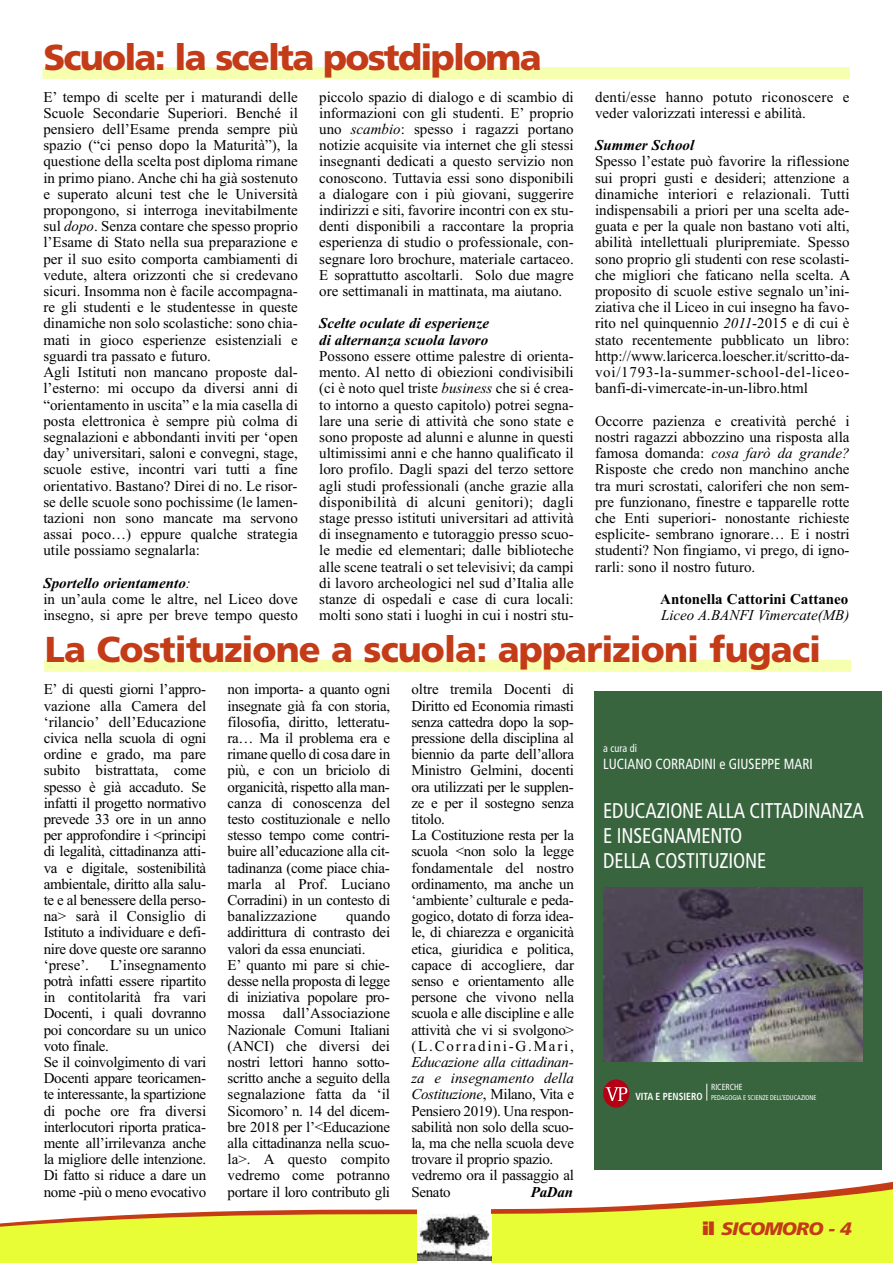
<style>
.page{position:relative;width:893px;height:1263px;background:#fff}
.page>*{position:absolute;margin:0;border:0;box-sizing:border-box;transform-origin:0 0}
.t1{font:900 36px "Frutiger";letter-spacing:-.025em;color:#c33b17}
.t2{font:900 36px "Frutiger";letter-spacing:-.05em;color:#c33b17}
.t3{font:condensed 21.3px/24.9px "Frutiger LT Std";letter-spacing:-.01em;color:#fefefe;scale:.93 1}
.t4{font:italic 900 18px "Frutiger";letter-spacing:-.035em;color:#c33b17;scale:1.07 1}
.t5{font:15px/16.2px "Times New Roman";color:#000;text-align:justify}
.t6{font:15px/16.2px "Times New Roman";letter-spacing:-.02em;color:#000}
.t7{font:italic 700 15px/16.2px "Times New Roman";color:#000}
.t8{font:700 15px "Times New Roman";color:#000}
.t9{font:italic 15px "Times New Roman";color:#000}
.t10{font:condensed 14.7px "Frutiger LT Std";color:#fefefe;scale:.93 1}
.t11{font:condensed 10.95px "Frutiger LT Std";color:#fefefe;scale:.93 1}
.t12{font:700 condensed 10.2px "Frutiger LT Std";color:#fefefe;scale:.93 1}
.t13{font:condensed 8.85px "Frutiger LT Std";color:#fefefe;scale:.93 1}
.t14{font:condensed 8.1px "Frutiger LT Std";color:#000;scale:.93 1}
.t15{font:condensed 6.9px "Frutiger LT Std";color:#fefefe;scale:.93 1}
.s1{font-style:italic}
.s2{font-weight:700;font-style:italic}
.s3{font-style:normal}
</style>
<div class="page">
<div style="left:44px;top:660px;width:807px;height:12px;background:#f6feaf"></div>
<svg style="left:0;top:1189px;width:893px;height:74px;fill:#e9fd37"></svg>
<div style="left:417px;top:1206px;width:74px;height:57px;background:#fff"></div>
<img style="left:417px;top:1214px;width:74px;height:47px">
<div style="left:43px;top:67px;width:807px;height:12px;background:#f6feaf"></div>
<div style="left:594px;top:691px;width:287px;height:479px;background:#38643e"></div>
<img style="left:603px;top:887px;width:260px;height:175px">
<svg style="left:706px;top:1084px;width:1px;height:17px"></svg>
<div style="left:603px;top:1079px;width:26px;height:28px;background:#b50014;border-radius:50%"></div>
<svg style="left:605px;top:1087px;width:23px;height:14px"></svg>
<h1 class="t2" style="left:43px;top:43px;width:500px">Scuola: la scelta postdiploma</h1>
<p class="t5" style="left:43px;top:88px;width:256px;text-align:left">E’ tempo di scelte per i maturandi delle Scuole Secondarie Superiori. Benché il pensiero dell’Esame prenda sempre più spazio (“ci penso dopo la Maturità”), la questione della scelta post diploma rimane in primo piano. Anche chi ha già sostenuto e superato alcuni test che le Università propongono, si interroga inevitabilmente sul <span class="s1">dopo</span>. Senza contare che spesso proprio l’Esame di Stato nella sua preparazione e per il suo esito comporta cambiamenti di vedute, altera orizzonti che si credevano sicuri. Insomma non è facile accompagna&shy;re gli studenti e le studentesse in queste dinamiche non solo scolastiche: sono chia&shy;mati in gioco esperienze esistenziali e sguardi tra passato e futuro.<br>Agli Istituti non mancano proposte dal&shy;l’esterno: mi occupo da diversi anni di “orientamento in uscita” e la mia casella di posta elettronica è sempre più colma di segnalazioni e abbondanti inviti per ‘open day’ universitari, saloni e convegni, stage, scuole estive, incontri vari tutti a fine orientativo. Bastano? Direi di no. Le risor&shy;se delle scuole sono pochissime (le lamen&shy;tazioni non sono mancate ma servono assai poco…) eppure qualche strategia utile possiamo segnalarla:</p>
<p class="t5" style="left:43px;top:574px;width:256px;text-align:left"><span class="s2">Sportello orientamento</span><span class="s1">:<br></span>in un’aula come le altre, nel Liceo dove insegno, si apre per breve tempo questo</p>
<p class="t5" style="left:319px;top:88px;width:256px">piccolo spazio di dialogo e di scambio di informazioni con gli studenti. E’ proprio uno <span class="s1">scambio</span>: spesso i ragazzi portano notizie acquisite via internet che gli stessi insegnanti dedicati a questo servizio non conoscono. Tuttavia essi sono disponibili a dialogare con i più giovani, suggerire indirizzi e siti, favorire incontri con ex stu&shy;denti disponibili a raccontare la propria esperienza di studio o professionale, con&shy;segnare loro brochure, materiale cartaceo.<br>E soprattutto ascoltarli. Solo due magre ore settimanali in mattinata, ma aiutano.</p>
<p class="t7" style="left:319px;top:315px;width:171px">Scelte oculate di esperienze di alternanza scuola lavoro</p>
<p class="t5" style="left:319px;top:348px;width:256px">Possono essere ottime palestre di orienta&shy;mento. Al netto di obiezioni condivisibili (ci è noto quel triste <span class="s1">business</span> che si é crea&shy;to intorno a questo capitolo) potrei segna&shy;lare una serie di attività che sono state e sono proposte ad alunni e alunne in questi ultimissimi anni e che hanno qualificato il loro profilo. Dagli spazi del terzo settore agli studi professionali (anche grazie alla disponibilità di alcuni genitori); dagli stage presso istituti universitari ad attività di insegnamento e tutoraggio presso scuo&shy;le medie ed elementari; dalle biblioteche alle scene teatrali o set televisivi; da campi di lavoro archeologici nel sud d’Italia alle stanze di ospedali e case di cura locali: molti sono stati i luoghi in cui i nostri stu-</p>
<p class="t5" style="left:595px;top:88px;width:256px">denti/esse hanno potuto riconoscere e veder valorizzati interessi e abilità.</p>
<p class="t7" style="left:595px;top:137px;width:101px">Summer School</p>
<p class="t5" style="left:595px;top:153px;width:257px">Spesso l’estate può favorire la riflessione sui propri gusti e desideri; attenzione a dinamiche interiori e relazionali. Tutti indispensabili a priori per una scelta ade&shy;guata e per la quale non bastano voti alti, abilità intellettuali pluripremiate. Spesso sono proprio gli studenti con rese scolasti&shy;che migliori che faticano nella scelta. A proposito di scuole estive segnalo un’ini&shy;ziativa che il Liceo in cui insegno ha favo&shy;rito nel quinquennio <span class="s1">2011</span>-2015 e di cui è stato recentemente pubblicato un libro: http://www.laricerca.loescher.it/scritto-da&shy;voi/1793-la-summer-school-del-liceo&shy;banfi-di-vimercate-in-un-libro.html</p>
<p class="t5" style="left:595px;top:412px;width:256px">Occorre pazienza e creatività perché i nostri ragazzi abbozzino una risposta alla famosa domanda: <span class="s1">cosa farò da grande?<br></span>Risposte che credo non manchino anche tra muri scrostati, caloriferi che non sem&shy;pre funzionano, finestre e tapparelle rotte che Enti superiori- nonostante richieste esplicite- sembrano ignorare… E i nostri studenti? Non fingiamo, vi prego, di igno&shy;rarli: sono il nostro futuro.</p>
<p class="t8" style="left:660px;top:590px;width:190px">Antonella Cattorini Cattaneo</p>
<p class="t9" style="left:661px;top:606px;width:190px">Liceo A.BANFI Vimercate(MB)</p>
<h1 class="t1" style="left:45px;top:635px;width:778px">La Costituzione a scuola: apparizioni fugaci</h1>
<p class="t5" style="left:44px;top:681px;width:164px">E’ di questi giorni l’appro&shy;vazione alla Camera del ‘rilancio’ dell’Educazione civica nella scuola di ogni ordine e grado, ma pare subito bistrattata, come spesso è già accaduto. Se infatti il progetto normativo prevede 33 ore in un anno per approfondire i &lt;principi di legalità, cittadinanza atti&shy;va e digitale, sostenibilità ambientale, diritto alla salu&shy;te e al benessere della perso&shy;na&gt; sarà il Consiglio di Istituto a individuare e defi&shy;nire dove queste ore saranno ‘prese’.</p>
<p class="t14" style="left:72px;top:816px;width:6px">G</p>
<p class="t6" style="left:44px;top:956px;width:164px;text-indent:67px">L’insegnamento potrà infatti essere ripartito in contitolarità fra vari<br>Docenti, i quali dovranno poi concordare su un unico voto finale.<br>Se il coinvolgimento di vari<br>Docenti appare teoricamen&shy;te interessante, la spartizione di poche ore fra diversi interlocutori riporta pratica&shy;mente all’irrilevanza anche la migliore delle intenzione.<br>Di fatto si riduce a dare un nome -più o meno evocativo</p>
<p class="t5" style="left:228px;top:681px;width:164px">non importa- a quanto ogni insegnate già fa con storia, filosofia, diritto, letteratu&shy;ra… Ma il problema era e rimane quello di cosa dare in più, e con un briciolo di organicità, rispetto alla man&shy;canza di conoscenza del testo costituzionale e nello stesso tempo come contri&shy;buire all’educazione alla cit&shy;tadinanza (come piace chia&shy;marla al Prof. Luciano Corradini) in un contesto di banalizzazione</p>
<p class="t6" style="left:227px;top:908px;width:164px;text-indent:118px">quando addirittura di contrasto dei valori da essa enunciati.<br>E’ quanto mi pare si chie&shy;desse nella proposta di legge di iniziativa popolare pro&shy;mossa dall’Associazione<br>Nazionale Comuni Italiani (ANCI) che diversi dei nostri lettori hanno sotto&shy;scritto anche a seguito della segnalazione fatta da ‘il<br>Sicomoro’ n. 14 del dicem&shy;bre 2018 per l’&lt;Educazione alla cittadinanza nella scuo&shy;la&gt;. A questo compito vedremo come potranno portare il loro contributo gli</p>
<p class="t6" style="left:411px;top:681px;width:164px">oltre tremila Docenti di<br>Diritto ed Economia rimasti senza cattedra dopo la sop&shy;pressione della disciplina al biennio da parte dell’allora<br>Ministro Gelmini, docenti ora utilizzati per le supplen&shy;ze e per il sostegno senza titolo.<br>La Costituzione resta per la scuola &lt;non solo la legge fondamentale del nostro ordinamento, ma anche un ‘ambiente’ culturale e peda&shy;gogico, dotato di forza idea&shy;le, di chiarezza e organicità etica, giuridica e politica, capace di accogliere, dar senso e orientamento alle persone che vivono nella scuola e alle discipline e alle attività che vi si svolgono&gt; (L.Corradini-G.Mari,</p>
<p class="t6" style="left:411px;top:1054px;width:164px"><span class="s1">Educazione alla cittadinan&shy;za e insegnamento della<br>Costituzione</span>, Milano, Vita e<br>Pensiero 2019). Una respon&shy;sabilità non solo della scuo&shy;la, ma che nella scuola deve trovare il proprio spazio. vedremo ora il passaggio al<br>Senato</p>
<p class="t7" style="left:531px;top:1183px;width:44px">PaDan</p>
<p class="t11" style="left:603px;top:743px;width:38px">a cura di</p>
<p class="t10" style="left:603px;top:758px;width:227px">LUCIANO CORRADINI e GIUSEPPE MARI</p>
<h2 class="t3" style="left:603px;top:800px;width:282px">EDUCAZIONE ALLA CITTADINANZA<br>E INSEGNAMENTO<br>DELLA COSTITUZIONE</h2>
<p class="t12" style="left:635px;top:1093px;width:74px">VITA E PENSIERO</p>
<p class="t13" style="left:711px;top:1084px;width:35px">RICERCHE</p>
<p class="t15" style="left:711px;top:1095px;width:115px">PEDAGOGIA E SCIENZE DELL’EDUCAZIONE</p>
<p class="t4" style="left:702px;top:1221px;width:141px"><span class="s3">il</span> SICOMORO - 4</p>
</div>
